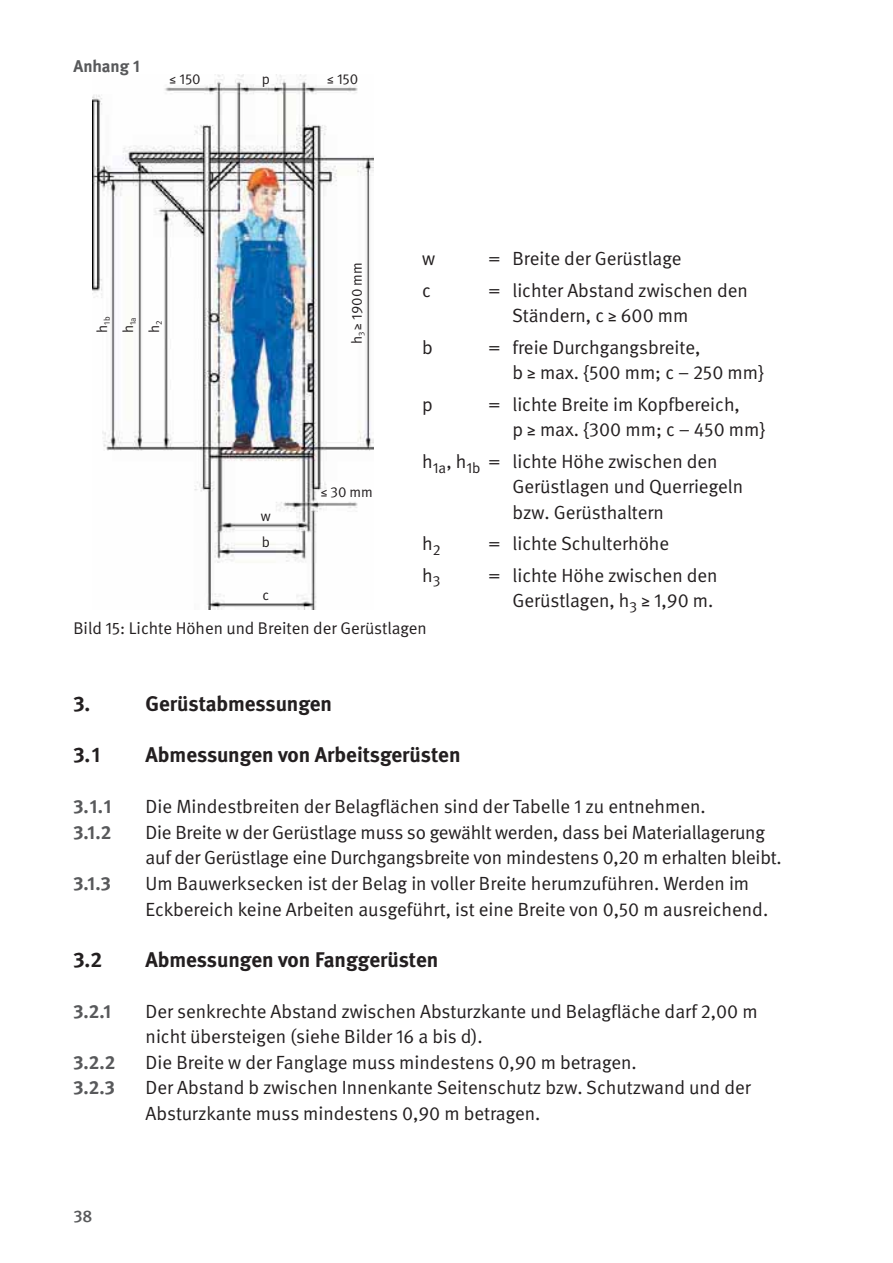
<style>
.page{position:relative;width:893px;height:1263px;background:#fff}
.page>*{position:absolute;margin:0;border:0;box-sizing:border-box;transform-origin:0 0}
.t1{font:700 21.15px "DGUV Meta";letter-spacing:-.005em;color:#231f20}
.t2{font:19.05px/25.5px "DGUV Meta";color:#231f20}
.t3{font:700 19.05px "DGUV Meta";color:#58595b}
.t4{font:16.95px "DGUV Meta";color:#231f20}
.t5{font:700 16.95px "DGUV Meta";color:#58595b}
.t6{font:500 16.95px "DGUV Meta";color:#58595b}
.t7{font:14.55px "DGUV Meta";color:#231f20}
.t8{font:8.4px "DGUV Meta";color:#231f20}
</style>
<div class="page">
<img style="left:93px;top:74px;width:280px;height:535px">
<p class="t5" style="left:73px;top:60px;width:68px">Anhang 1</p>
<p class="t7" style="left:170px;top:74px;width:33px">≤ 150</p>
<p class="t7" style="left:327px;top:74px;width:33px">≤ 150</p>
<p class="t7" style="left:262px;top:74px;width:10px">p</p>
<p class="t8" style="left:104px;top:333px;width:18px;rotate:-90deg"><sup>h</sup>1b</p>
<p class="t8" style="left:130px;top:333px;width:17px;rotate:-90deg"><sup>h</sup>1a</p>
<p class="t7" style="left:149px;top:333px;width:14px;rotate:-90deg">h<sub>2</sub></p>
<p class="t7" style="left:351px;top:344px;width:83px;rotate:-90deg">h<sub>3</sub> ≥ 1900 mm</p>
<p class="t7" style="left:261px;top:510px;width:11px">w</p>
<p class="t7" style="left:262px;top:536px;width:10px">b</p>
<p class="t7" style="left:263px;top:589px;width:8px">c</p>
<p class="t7" style="left:321px;top:487px;width:54px">≤30mm</p>
<p class="t2" style="left:422px;top:247px;width:15px">w</p>
<p class="t2" style="left:488px;top:247px;width:195px">= Breite der Gerüstlage</p>
<p class="t2" style="left:422px;top:279px;width:10px">c</p>
<p class="t2" style="left:512px;top:279px;width:237px;text-indent:-24px">= lichter Abstand zwischen den<br>Ständern, c ≥ 600 mm</p>
<p class="t2" style="left:422px;top:336px;width:12px">b</p>
<p class="t2" style="left:512px;top:336px;width:253px;text-indent:-24px">= freie Durchgangsbreite,<br>b ≥ max. {500 mm; c – 250 mm}</p>
<p class="t2" style="left:422px;top:393px;width:12px">p</p>
<p class="t2" style="left:512px;top:393px;width:255px;text-indent:-24px">= lichte Breite im Kopfbereich,<br>p ≥ max. {300 mm; c – 450 mm}</p>
<p class="t2" style="left:512px;top:450px;width:232px;text-indent:-90px">h<sub>1a</sub>, h<sub>1b</sub> = lichte Höhe zwischen den<br>Gerüstlagen und Querriegeln bzw. Gerüsthaltern</p>
<p class="t2" style="left:422px;top:532px;width:20px">h<sub>2</sub></p>
<p class="t2" style="left:488px;top:532px;width:182px">= lichte Schulterhöhe</p>
<p class="t2" style="left:422px;top:564px;width:20px">h<sub>3</sub></p>
<p class="t2" style="left:488px;top:564px;width:231px;text-align:right">= lichte Höhe zwischen den<br>Gerüstlagen, h<sub>3</sub> ≥ 1,90 m.</p>
<p class="t4" style="left:73px;top:622px;width:355px">Bild 15: Lichte Höhen und Breiten der Gerüstlagen</p>
<p class="t1" style="left:73px;top:696px;width:19px">3.</p>
<p class="t1" style="left:146px;top:696px;width:188px">Gerüstabmessungen</p>
<p class="t1" style="left:73px;top:747px;width:28px">3.1</p>
<p class="t1" style="left:146px;top:747px;width:316px">Abmessungen von Arbeitsgerüsten</p>
<p class="t3" style="left:73px;top:800px;width:40px">3.1.1</p>
<p class="t2" style="left:146px;top:795px;width:562px">Die Mindestbreiten der Belagflächen sind der Tabelle 1 zu entnehmen.</p>
<p class="t3" style="left:73px;top:825px;width:39px">3.1.2</p>
<p class="t2" style="left:146px;top:821px;width:638px">Die Breite w der Gerüstlage muss so gewählt werden, dass bei Materiallagerung auf der Gerüstlage eine Durchgangsbreite von mindestens 0,20 m erhalten bleibt.</p>
<p class="t3" style="left:73px;top:876px;width:39px">3.1.3</p>
<p class="t2" style="left:146px;top:872px;width:624px">Um Bauwerksecken ist der Belag in voller Breite herumzuführen. Werden im<br>Eckbereich keine Arbeiten ausgeführt, ist eine Breite von 0,50 m ausreichend.</p>
<p class="t1" style="left:73px;top:951px;width:30px">3.2</p>
<p class="t1" style="left:145px;top:951px;width:294px">Abmessungen von Fanggerüsten</p>
<p class="t3" style="left:73px;top:1004px;width:39px">3.2.1</p>
<p class="t2" style="left:146px;top:1000px;width:613px">Der senkrechte Abstand zwischen Absturzkante und Belagfläche darf 2,00 m nicht übersteigen (siehe Bilder 16 a bis d).</p>
<p class="t3" style="left:73px;top:1055px;width:43px">3.2.2</p>
<p class="t2" style="left:146px;top:1051px;width:493px">Die Breite w der Fanglage muss mindestens 0,90 m betragen.</p>
<p class="t3" style="left:73px;top:1081px;width:43px">3.2.3</p>
<p class="t2" style="left:146px;top:1076px;width:607px">Der Abstand b zwischen Innenkante Seitenschutz bzw. Schutzwand und der<br>Absturzkante muss mindestens 0,90 m betragen.</p>
<p class="t6" style="left:73px;top:1210px;width:21px">38</p>
</div>
